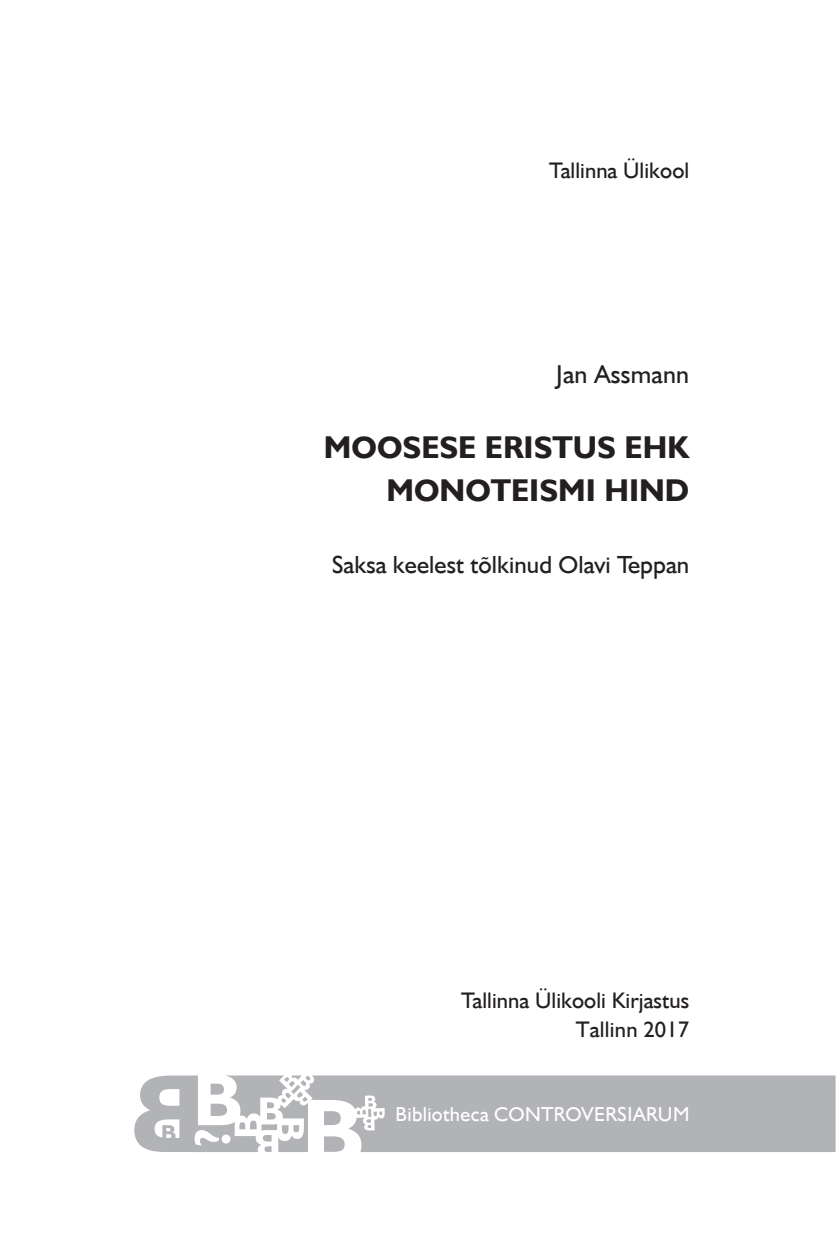
<style>
.page{position:relative;width:836px;height:1251px;background:#fff}
.page>*{position:absolute;margin:0;border:0;box-sizing:border-box;transform-origin:0 0}
.t1{font:700 31.5px "Humanist 521 TL";color:#231f20}
.t2{font:25.88px "Humanist 521 TL";letter-spacing:.01em;color:#231f20}
.t3{font:24.75px "Humanist 521 TL";letter-spacing:.005em;color:#231f20}
.t4{font:22.5px/29.2px "Humanist 521 TL";letter-spacing:.005em;color:#231f20;text-align:right}
.t5{font:20.25px "Humanist 521 TL";letter-spacing:.015em;color:#fff}
</style>
<div class="page">
<svg style="left:134px;top:1075px;width:701px;height:76px;background:#bdbec2"></svg>
<p class="t4" style="left:549px;top:155px;width:141px">Tallinna Ülikool</p>
<p class="t2" style="left:556px;top:357px;width:134px">Jan Assmann</p>
<h1 class="t1" style="left:324px;top:427px;width:23px">MOOSESE</h1>
<h1 class="t1" style="left:485px;top:427px;width:20px">ERISTUS</h1>
<h1 class="t1" style="left:624px;top:427px;width:66px">EH K</h1>
<h1 class="t1" style="left:386px;top:470px;width:22px">MONOTEISMI</h1>
<h1 class="t1" style="left:604px;top:470px;width:20px">HIN</h1>
<h1 class="t1" style="left:665px;top:470px;width:26px">D</h1>
<p class="t3" style="left:332px;top:549px;width:358px">Saksa keelest tõlkinud Olavi Teppan</p>
<p class="t4" style="left:461px;top:984px;width:230px">Tallinna Ülikooli Kirjastus<br>Tallinn 2017</p>
<p class="t5" style="left:395px;top:1101px;width:160px">Bibliotheca Co ntro</p>
<p class="t5" style="left:581px;top:1101px;width:26px">versiarum</p>
</div>
